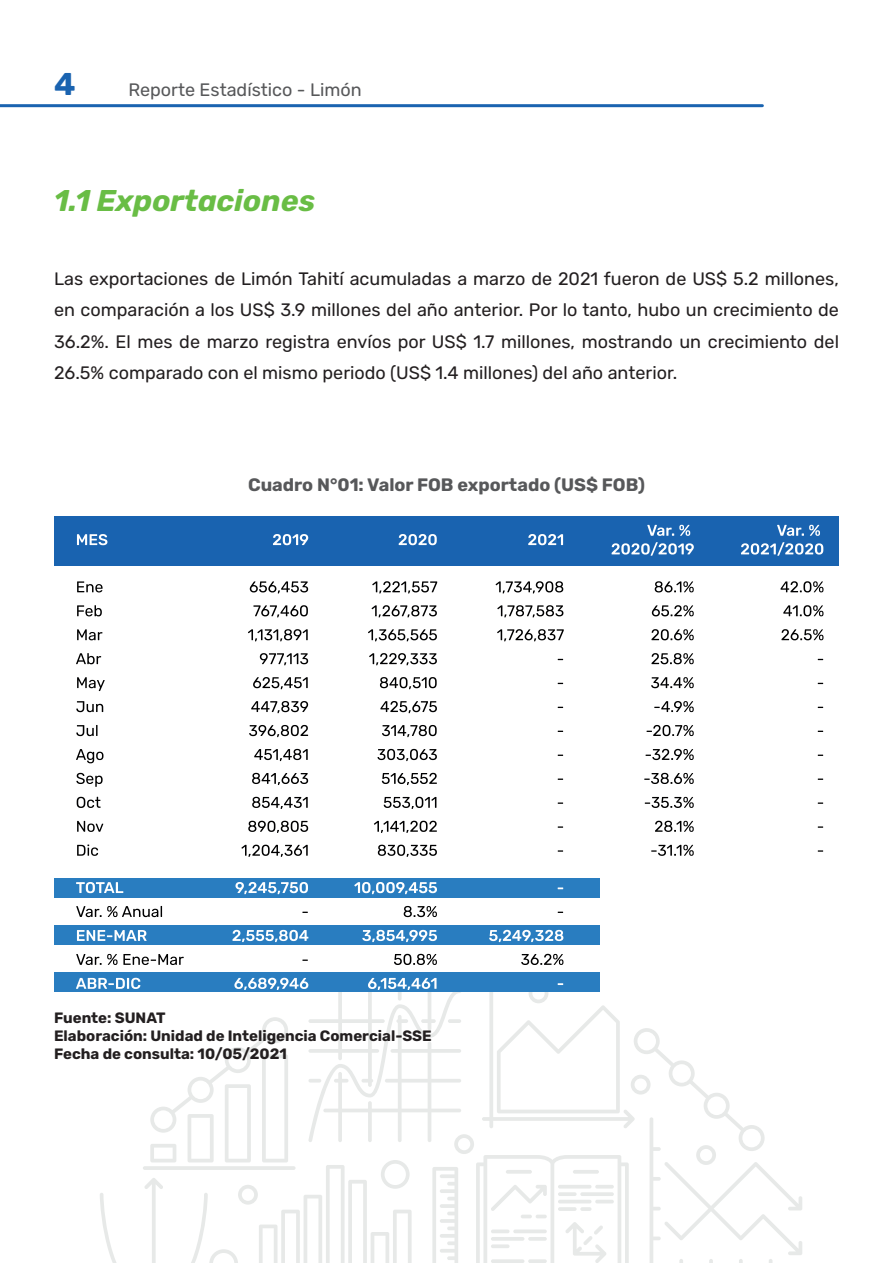
<style>
.page{position:relative;width:893px;height:1263px;background:#fff}
.page>*{position:absolute;margin:0;border:0;box-sizing:border-box;transform-origin:0 0}
.t1{font:700 31.5px "Rubik";color:#1a63b0}
.t2{font:italic 700 30px "Rubik";color:#69bd45}
.t3{font:18px/31.5px "Rubik";color:#231f20;text-align:justify}
.t4{font:700 18px "Rubik";color:#57585a}
.t5{font:18px "Rubik";color:#57585a}
.t6{font:700 15px/18px "Rubik";color:#231f20}
</style>
<div class="page">
<hr style="left:0;top:104px;width:762px;height:3px;background:#1a63b0">
<div style="left:54px;top:516px;width:785px;height:49px;background:#1963b0"></div>
<div style="left:54px;top:878px;width:545px;height:19px;background:#297dc0"></div>
<div style="left:54px;top:925px;width:545px;height:20px;background:#297dc0"></div>
<div style="left:54px;top:973px;width:545px;height:19px;background:#297dc0"></div>
<svg style="left:77px;top:581px;width:26px;height:11px"></svg>
<svg style="left:77px;top:605px;width:25px;height:11px"></svg>
<svg style="left:77px;top:629px;width:25px;height:11px"></svg>
<svg style="left:76px;top:653px;width:25px;height:11px"></svg>
<svg style="left:77px;top:677px;width:28px;height:14px"></svg>
<svg style="left:76px;top:701px;width:27px;height:11px"></svg>
<svg style="left:76px;top:725px;width:22px;height:11px"></svg>
<svg style="left:76px;top:749px;width:27px;height:14px"></svg>
<svg style="left:76px;top:773px;width:27px;height:14px"></svg>
<svg style="left:77px;top:797px;width:24px;height:11px"></svg>
<svg style="left:77px;top:821px;width:26px;height:11px"></svg>
<svg style="left:77px;top:844px;width:21px;height:12px"></svg>
<svg style="left:76px;top:882px;width:47px;height:11px"></svg>
<svg style="left:76px;top:906px;width:86px;height:11px"></svg>
<svg style="left:77px;top:930px;width:70px;height:11px"></svg>
<svg style="left:76px;top:954px;width:108px;height:11px"></svg>
<svg style="left:250px;top:581px;width:58px;height:12px"></svg>
<svg style="left:253px;top:605px;width:55px;height:12px"></svg>
<svg style="left:248px;top:629px;width:60px;height:12px"></svg>
<svg style="left:260px;top:653px;width:48px;height:12px"></svg>
<svg style="left:253px;top:677px;width:55px;height:12px"></svg>
<svg style="left:251px;top:701px;width:57px;height:12px"></svg>
<svg style="left:249px;top:725px;width:59px;height:12px"></svg>
<svg style="left:254px;top:749px;width:54px;height:12px"></svg>
<svg style="left:252px;top:773px;width:56px;height:12px"></svg>
<svg style="left:252px;top:797px;width:56px;height:12px"></svg>
<svg style="left:248px;top:821px;width:60px;height:12px"></svg>
<svg style="left:241px;top:845px;width:67px;height:12px"></svg>
<svg style="left:235px;top:882px;width:73px;height:12px"></svg>
<svg style="left:232px;top:930px;width:76px;height:12px"></svg>
<svg style="left:302px;top:959px;width:6px;height:2px"></svg>
<svg style="left:372px;top:581px;width:65px;height:12px"></svg>
<svg style="left:372px;top:605px;width:65px;height:12px"></svg>
<svg style="left:368px;top:629px;width:69px;height:12px"></svg>
<svg style="left:369px;top:653px;width:68px;height:12px"></svg>
<svg style="left:380px;top:677px;width:57px;height:12px"></svg>
<svg style="left:380px;top:701px;width:57px;height:12px"></svg>
<svg style="left:382px;top:725px;width:55px;height:12px"></svg>
<svg style="left:377px;top:749px;width:60px;height:12px"></svg>
<svg style="left:382px;top:773px;width:55px;height:12px"></svg>
<svg style="left:384px;top:797px;width:52px;height:12px"></svg>
<svg style="left:374px;top:821px;width:63px;height:12px"></svg>
<svg style="left:378px;top:845px;width:59px;height:12px"></svg>
<svg style="left:354px;top:882px;width:83px;height:12px"></svg>
<svg style="left:404px;top:906px;width:33px;height:11px"></svg>
<svg style="left:362px;top:930px;width:75px;height:12px"></svg>
<svg style="left:394px;top:954px;width:43px;height:11px"></svg>
<svg style="left:496px;top:581px;width:67px;height:12px"></svg>
<svg style="left:497px;top:605px;width:66px;height:12px"></svg>
<svg style="left:497px;top:629px;width:67px;height:12px"></svg>
<svg style="left:489px;top:930px;width:74px;height:12px"></svg>
<svg style="left:521px;top:954px;width:42px;height:11px"></svg>
<svg style="left:76px;top:975px;width:726px;height:288px"></svg>
<svg style="left:655px;top:581px;width:39px;height:11px"></svg>
<svg style="left:652px;top:605px;width:42px;height:11px"></svg>
<svg style="left:651px;top:629px;width:43px;height:11px"></svg>
<svg style="left:651px;top:653px;width:43px;height:11px"></svg>
<svg style="left:651px;top:677px;width:43px;height:11px"></svg>
<svg style="left:654px;top:701px;width:40px;height:11px"></svg>
<svg style="left:647px;top:725px;width:47px;height:11px"></svg>
<svg style="left:646px;top:749px;width:48px;height:11px"></svg>
<svg style="left:644px;top:773px;width:50px;height:11px"></svg>
<svg style="left:645px;top:797px;width:49px;height:11px"></svg>
<svg style="left:655px;top:821px;width:39px;height:11px"></svg>
<svg style="left:651px;top:845px;width:43px;height:11px"></svg>
<svg style="left:780px;top:581px;width:43px;height:11px"></svg>
<svg style="left:783px;top:605px;width:40px;height:11px"></svg>
<svg style="left:781px;top:629px;width:42px;height:11px"></svg>
<svg style="left:77px;top:534px;width:30px;height:11px"></svg>
<svg style="left:273px;top:534px;width:35px;height:11px"></svg>
<svg style="left:399px;top:534px;width:38px;height:11px"></svg>
<svg style="left:528px;top:534px;width:35px;height:11px"></svg>
<svg style="left:647px;top:525px;width:43px;height:11px"></svg>
<svg style="left:612px;top:542px;width:82px;height:14px"></svg>
<svg style="left:777px;top:525px;width:43px;height:11px"></svg>
<svg style="left:741px;top:542px;width:82px;height:14px"></svg>
<h1 class="t1" style="left:54px;top:67px;width:23px">4</h1>
<p class="t5" style="left:128px;top:79px;width:235px">Reporte Estadístico - Limón</p>
<h2 class="t2" style="left:54px;top:184px;width:263px">1.1 Exportaciones</h2>
<p class="t3" style="left:54px;top:263px;width:786px">Las exportaciones de Limón Tahití acumuladas a marzo de 2021 fueron de US$ 5.2 millones, en comparación a los US$ 3.9 millones del año anterior. Por lo tanto, hubo un crecimiento de 36.2%. El mes de marzo registra envíos por US$ 1.7 millones, mostrando un crecimiento del 26.5% comparado con el mismo periodo (US$ 1.4 millones) del año anterior.</p>
<p class="t4" style="left:248px;top:475px;width:398px">Cuadro N°01: Valor FOB exportado (US$ FOB)</p>
<p class="t6" style="left:54px;top:1009px;width:379px">Fuente: SUNAT<br>Elaboración: Unidad de Inteligencia Comercial-SSE<br>Fecha de consulta: 10/05/2021</p>
</div>
